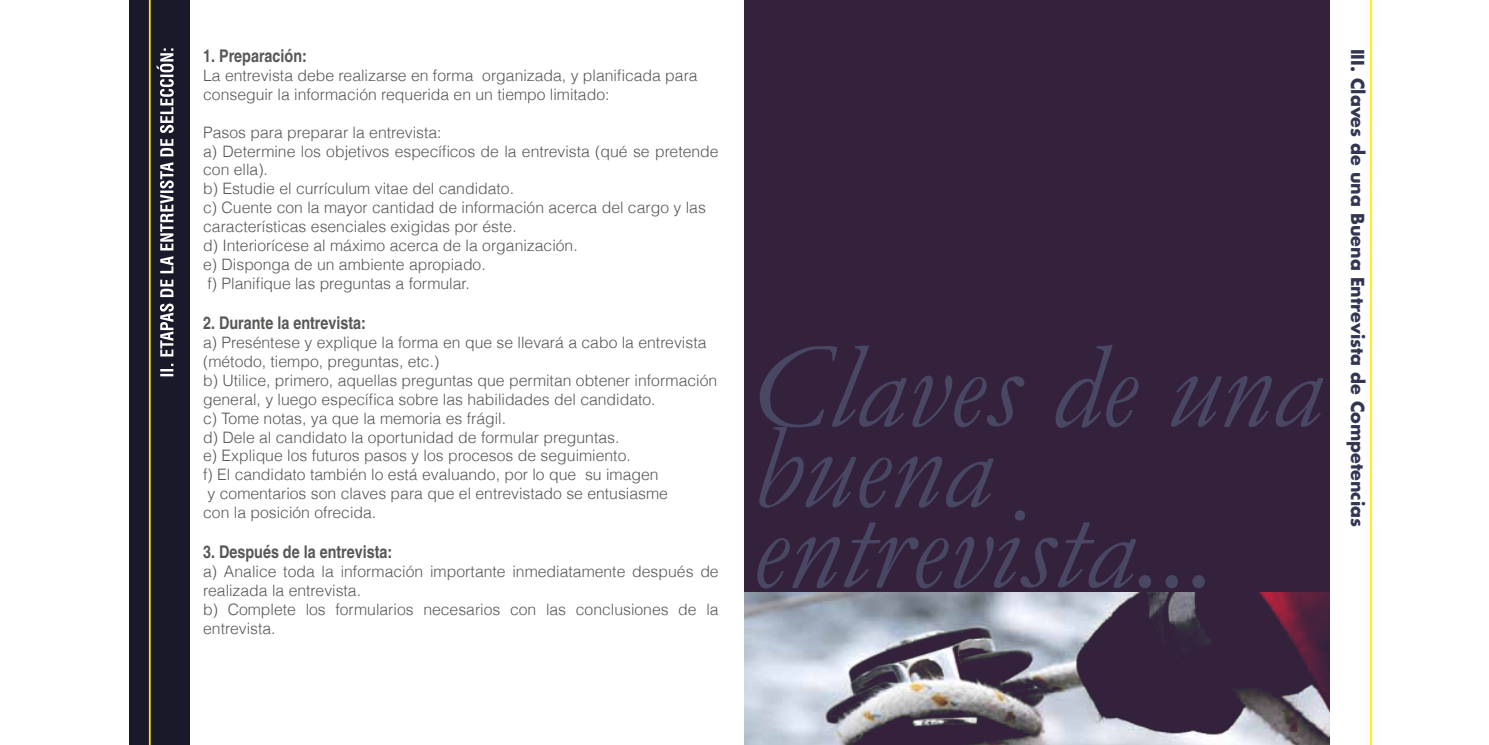
<style>
.page{position:relative;width:1489px;height:745px;background:#fff}
.page>*{position:absolute;margin:0;border:0;box-sizing:border-box;transform-origin:0 0}
.t1{font:italic 122.5px "Garamond";color:#484864}
.t2{font:700 condensed 17.5px "Helvetica";color:#575756}
.t3{font:700 17.5px "Futura";color:#333652}
.t4{font:300 15.75px/18.9px "Helvetica";color:#575756}
</style>
<div class="page">
<div style="left:129px;top:0;width:60px;height:744px;background:#19192a"></div>
<svg style="left:156px;top:48px;width:18px;height:328px"></svg>
<div style="left:744px;top:0;width:622px;height:744px;background:#34223d"></div>
<img style="left:744px;top:592px;width:585px;height:152px">
<div style="left:1329px;top:0;width:54px;height:744px;background:#fff"></div>
<hr style="left:1369px;top:0;width:2px;height:744px;background:#ffed00">
<hr style="left:149px;top:0;width:2px;height:744px;background:#ffed00">
<p class="t2" style="left:203px;top:45px;width:105px">1. Preparación:</p>
<p class="t4" style="left:203px;top:66px;width:496px">La entrevista debe realizarse en forma organizada, y planificada para conseguir la información requerida en un tiempo limitado:</p>
<p class="t4" style="left:203px;top:122px;width:517px">Pasos para preparar la entrevista:<br>a) Determine los objetivos específicos de la entrevista (qué se pretende con ella).<br>b) Estudie el currículum vitae del candidato.<br>c) Cuente con la mayor cantidad de información acerca del cargo y las características esenciales exigidas por éste.<br>d) Interiorícese al máximo acerca de la organización.<br>e) Disponga de un ambiente apropiado.<br>f) Planifique las preguntas a formular.</p>
<p class="t2" style="left:203px;top:312px;width:164px">2. Durante la entrevista:</p>
<p class="t4" style="left:203px;top:332px;width:515px">a) Preséntese y explique la forma en que se llevará a cabo la entrevista (método, tiempo, preguntas, etc.)<br>b) Utilice, primero, aquellas preguntas que permitan obtener información general, y luego específica sobre las habilidades del candidato.<br>c) Tome notas, ya que la memoria es frágil.<br>d) Dele al candidato la oportunidad de formular preguntas.<br>e) Explique los futuros pasos y los procesos de seguimiento.<br>f) El candidato también lo está evaluando, por lo que su imagen<br>y comentarios son claves para que el entrevistado se entusiasme<br>con la posición ofrecida.</p>
<p class="t2" style="left:203px;top:541px;width:191px">3. Después de la entrevista:</p>
<p class="t4" style="left:203px;top:561px;width:517px">a) Analice toda la información importante inmediatamente después de realizada la entrevista.<br>b) Complete los formularios necesarios con las conclusiones de la entrevista.</p>
<h1 class="t1" style="left:751px;top:313px;width:571px">Claves de una</h1>
<h1 class="t1" style="left:751px;top:393px;width:241px">buena</h1>
<h1 class="t1" style="left:751px;top:474px;width:464px">entrevista...</h1>
<p class="t3" style="left:1369px;top:49px;width:479px;rotate:90deg">III. Claves de una Buena Entrevista de Competencias</p>
</div>
